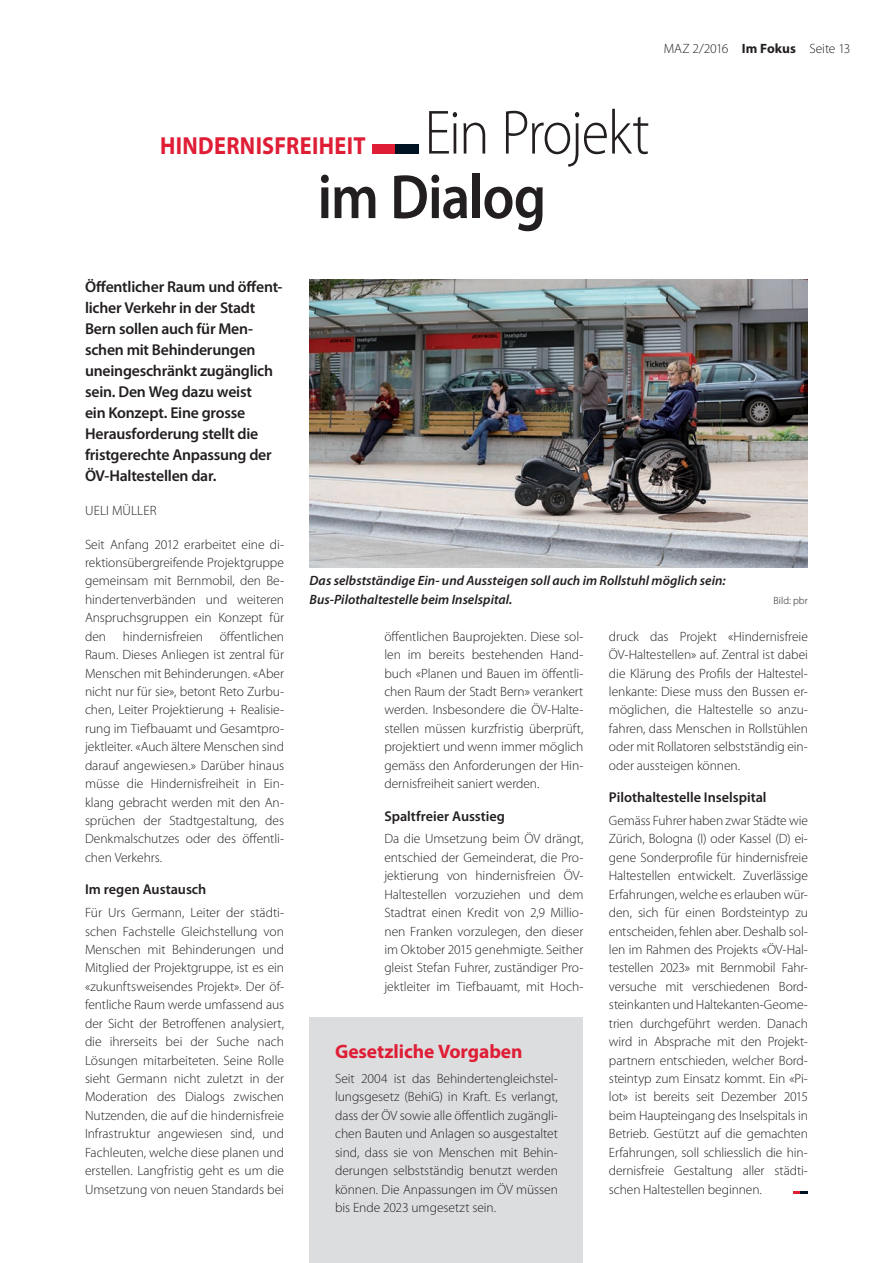
<style>
.page{position:relative;width:893px;height:1263px;background:#fff}
.page>*{position:absolute;margin:0;border:0;box-sizing:border-box;transform-origin:0 0}
.t1{font:300 63px "Myriad Pro";letter-spacing:-.03em;color:#231f20;scale:.9 1}
.t2{font:600 63px "Myriad Pro";letter-spacing:-.02em;color:#231f20;scale:.9 1}
.t3{font:700 24.75px "Myriad Pro";letter-spacing:.015em;color:#df1e36;scale:.9 1}
.t4{font:700 19.5px "Myriad Pro";letter-spacing:-.005em;color:#df1e36}
.t5{font:600 15.75px/21px "Myriad Pro";letter-spacing:-.015em;color:#231f20}
.t6{font:600 14.25px "Myriad Pro";color:#231f20}
.t7{font:300 13.5px/18.5px "Myriad Pro";letter-spacing:-.005em;color:#231f20;text-align:justify}
.t8{font:italic 600 13.5px/18.5px "Myriad Pro";letter-spacing:.005em;color:#231f20}
.t9{font:300 10.5px "Myriad Pro";letter-spacing:.005em;color:#231f20}
.s1{font-weight:700}
</style>
<div class="page">
<div style="left:372px;top:144px;width:23px;height:9px;background:#df1e36"></div>
<div style="left:395px;top:144px;width:24px;height:9px;background:#001322"></div>
<svg style="left:794px;top:1191px;width:14px;height:2px"></svg>
<img style="left:310px;top:279px;width:498px;height:288px">
<div style="left:310px;top:1018px;width:273px;height:245px;background:#dcdddf"></div>
<p class="t7" style="left:664px;top:39px;width:188px">MAZ 2/2016 <span class="s1">Im Fokus</span> Seite 13</p>
<h1 class="t1" style="left:425px;top:98px;width:252px">Ein Projekt</h1>
<h1 class="t2" style="left:318px;top:157px;width:256px">im Dialog</h1>
<h2 class="t3" style="left:160px;top:129px;width:230px">HINDERNISFREIHEIT</h2>
<p class="t5" style="left:85px;top:276px;width:199px">Öffentlicher Raum und öffent&shy;licher Verkehr in der Stadt<br>Bern sollen auch für Men&shy;schen mit Behinderungen uneingeschränkt zugänglich sein. Den Weg dazu weist<br>ein Konzept. Eine grosse<br>Herausforderung stellt die fristgerechte Anpassung der<br>ÖV-Haltestellen dar.</p>
<p class="t7" style="left:85px;top:501px;width:73px">UELI MÜLLER</p>
<p class="t7" style="left:85px;top:535px;width:201px">Seit Anfang 2012 erarbeitet eine di&shy;rektionsübergreifende Projektgruppe gemeinsam mit Bernmobil, den Be&shy;hindertenverbänden und weiteren Anspruchsgruppen ein Konzept für den hindernisfreien öffentlichen Raum. Dieses Anliegen ist zentral für Menschen mit Behinderungen. «Aber nicht nur für sie», betont Reto Zurbu&shy;chen, Leiter Projektierung + Realisie&shy;rung im Tiefbauamt und Gesamtpro&shy;jektleiter. «Auch ältere Menschen sind darauf angewiesen.» Darüber hinaus müsse die Hindernisfreiheit in Ein&shy;klang gebracht werden mit den An&shy;sprüchen der Stadtgestaltung, des Denkmalschutzes oder des öffentli&shy;chen Verkehrs.</p>
<p class="t6" style="left:85px;top:880px;width:123px">Im regen Austausch</p>
<p class="t7" style="left:85px;top:904px;width:201px">Für Urs Germann, Leiter der städti&shy;schen Fachstelle Gleichstellung von Menschen mit Behinderungen und Mitglied der Projektgruppe, ist es ein «zukunftsweisendes Projekt». Der öf&shy;fentliche Raum werde umfassend aus der Sicht der Betroffenen analysiert, die ihrerseits bei der Suche nach Lösungen mitarbeiteten. Seine Rolle sieht Germann nicht zuletzt in der Moderation des Dialogs zwischen Nutzenden, die auf die hindernisfreie Infrastruktur angewiesen sind, und Fachleuten, welche diese planen und erstellen. Langfristig geht es um die Umsetzung von neuen Standards bei</p>
<p class="t8" style="left:310px;top:571px;width:418px">Das selbstständige Ein- und Aussteigen soll auch im Rollstuhl möglich sein:<br>Bus-Pilothaltestelle beim Inselspital.</p>
<p class="t9" style="left:773px;top:595px;width:36px">Bild: pbr</p>
<p class="t7" style="left:384px;top:627px;width:201px">öffentlichen Bauprojekten. Diese sol&shy;len im bereits bestehenden Hand&shy;buch «Planen und Bauen im öffentli&shy;chen Raum der Stadt Bern» verankert werden. Insbesondere die ÖV-Halte&shy;stellen müssen kurzfristig überprüft, projektiert und wenn immer möglich gemäss den Anforderungen der Hin&shy;dernisfreiheit saniert werden.</p>
<p class="t6" style="left:384px;top:807px;width:122px">Spaltfreier Ausstieg</p>
<p class="t7" style="left:384px;top:830px;width:201px">Da die Umsetzung beim ÖV drängt, entschied der Gemeinderat, die Pro&shy;jektierung von hindernisfreien ÖV-Haltestellen vorzuziehen und dem Stadtrat einen Kredit von 2,9 Millio&shy;nen Franken vorzulegen, den dieser im Oktober 2015 genehmigte. Seither gleist Stefan Fuhrer, zuständiger Pro&shy;jektleiter im Tiefbauamt, mit Hoch-</p>
<h3 class="t4" style="left:335px;top:1038px;width:189px">Gesetzliche Vorgaben</h3>
<p class="t7" style="left:335px;top:1069px;width:224px">Seit 2004 ist das Behindertengleichstel&shy;lungsgesetz (BehiG) in Kraft. Es verlangt, dass der ÖV sowie alle öffentlich zugängli&shy;chen Bauten und Anlagen so ausgestaltet sind, dass sie von Menschen mit Behin&shy;derungen selbstständig benutzt werden können. Die Anpassungen im ÖV müssen bis Ende 2023 umgesetzt sein.</p>
<p class="t7" style="left:609px;top:627px;width:201px">druck das Projekt «Hindernisfreie ÖV-Haltestellen» auf. Zentral ist dabei die Klärung des Profils der Haltestel&shy;lenkante: Diese muss den Bussen er&shy;möglichen, die Haltestelle so anzu&shy;fahren, dass Menschen in Rollstühlen oder mit Rollatoren selbstständig ein&shy;oder aussteigen können.</p>
<p class="t6" style="left:609px;top:788px;width:159px">Pilothaltestelle Inselspital</p>
<p class="t7" style="left:609px;top:811px;width:201px">Gemäss Fuhrer haben zwar Städte wie Zürich, Bologna (I) oder Kassel (D) ei&shy;gene Sonderprofile für hindernisfreie Haltestellen entwickelt. Zuverlässige Erfahrungen, welche es erlauben wür&shy;den, sich für einen Bordsteintyp zu entscheiden, fehlen aber. Deshalb sol&shy;len im Rahmen des Projekts «ÖV-Hal&shy;testellen 2023» mit Bernmobil Fahr&shy;versuche mit verschiedenen Bord&shy;steinkanten und Haltekanten-Geome&shy;trien durchgeführt werden. Danach wird in Absprache mit den Projekt&shy;partnern entschieden, welcher Bord&shy;steintyp zum Einsatz kommt. Ein «Pi&shy;lot» ist bereits seit Dezember 2015 beim Haupteingang des Inselspitals in Betrieb. Gestützt auf die gemachten Erfahrungen, soll schliesslich die hin&shy;dernisfreie Gestaltung aller städti&shy;schen Haltestellen beginnen.</p>
</div>
